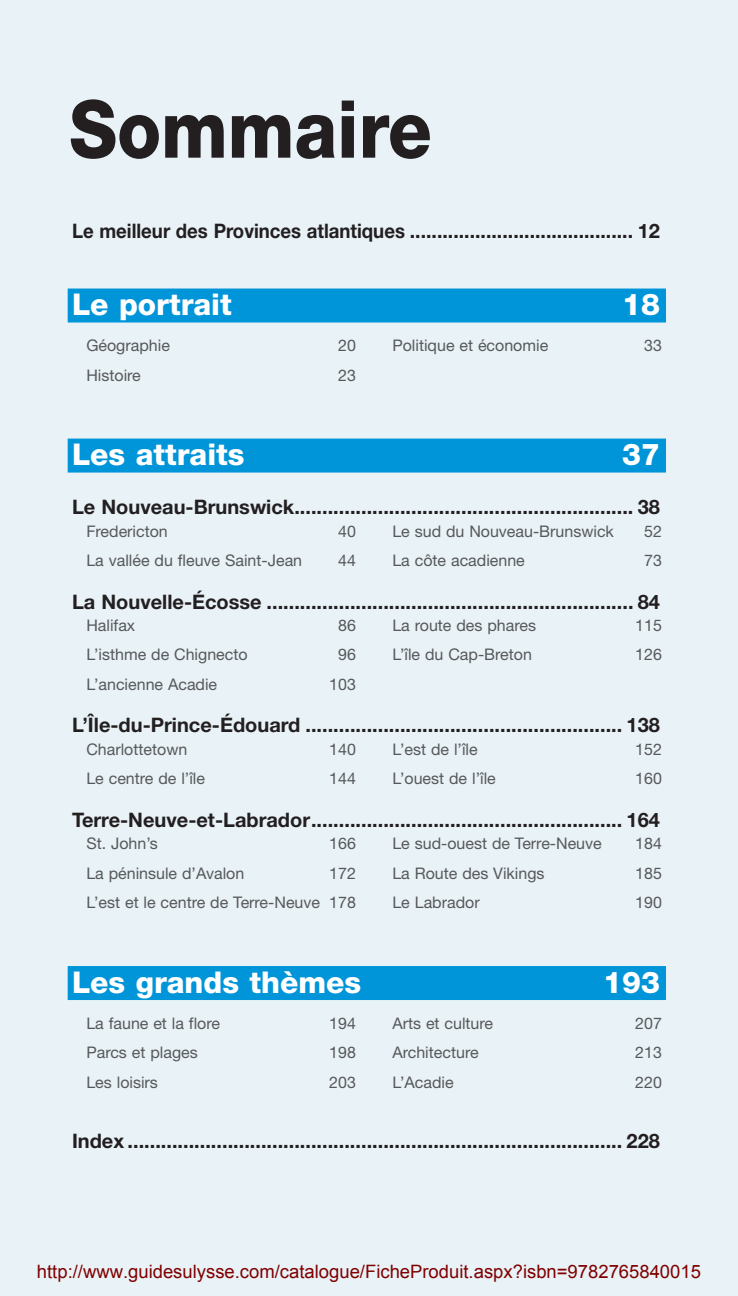
<style>
.page{position:relative;width:738px;height:1296px;background:#e8f2f7}
.page>*{position:absolute;margin:0;border:0;box-sizing:border-box;transform-origin:0 0}
.t1{font:800 80px "Helvetica Neue LT Std";color:#231f20;scale:.9 1}
.t2{font:800 30px "Helvetica Neue LT Std";color:#fff}
.t3{font:700 20px "Helvetica Neue LT Std";color:#231f20}
.t4{font:700 20px "Helvetica Neue LT Std";color:#231f20;scale:.93 1}
.t5{font:18.4px "Arial";color:#800000}
.t6{font:16px/29.6px "Helvetica Neue LT Std";color:#57585a;text-align:right}
</style>
<div class="page">
<div style="left:68px;top:289px;width:598px;height:34px;background:#0095d9"></div>
<div style="left:68px;top:439px;width:598px;height:34px;background:#0095d9"></div>
<div style="left:68px;top:966px;width:598px;height:34px;background:#0095d9"></div>
<h1 class="t1" style="left:69px;top:82px;width:405px">Sommaire</h1>
<p class="t4" style="left:72px;top:218px;width:634px">Le meilleur des Provinces atlantiques ......................................... 12</p>
<h2 class="t2" style="left:72px;top:287px;width:161px">Le portrait</h2>
<h2 class="t2" style="left:622px;top:287px;width:39px">18</h2>
<p class="t6" style="left:86px;top:330px;width:85px">Géographie</p>
<p class="t6" style="left:338px;top:330px;width:19px">20</p>
<p class="t6" style="left:86px;top:360px;width:56px">Histoire</p>
<p class="t6" style="left:338px;top:360px;width:19px">23</p>
<p class="t6" style="left:392px;top:330px;width:157px">Politique et économie</p>
<p class="t6" style="left:644px;top:330px;width:19px">33</p>
<h2 class="t2" style="left:72px;top:437px;width:174px">Les attraits</h2>
<h2 class="t2" style="left:622px;top:437px;width:39px">37</h2>
<p class="t3" style="left:72px;top:495px;width:589px">Le Nouveau-Brunswick............................................................. 38</p>
<p class="t6" style="left:86px;top:516px;width:83px">Fredericton</p>
<p class="t6" style="left:338px;top:516px;width:19px">40</p>
<p class="t6" style="left:86px;top:545px;width:217px">La vallée du fleuve Saint‑Jean</p>
<p class="t6" style="left:338px;top:545px;width:19px">44</p>
<p class="t6" style="left:392px;top:516px;width:223px">Le sud du Nouveau-Brunswick</p>
<p class="t6" style="left:644px;top:516px;width:19px">52</p>
<p class="t6" style="left:392px;top:545px;width:134px">La côte acadienne</p>
<p class="t6" style="left:644px;top:545px;width:19px">73</p>
<p class="t3" style="left:72px;top:589px;width:590px">La Nouvelle-Écosse .................................................................. 84</p>
<p class="t6" style="left:86px;top:610px;width:50px">Halifax</p>
<p class="t6" style="left:338px;top:610px;width:19px">86</p>
<p class="t6" style="left:86px;top:640px;width:163px">L’isthme de Chignecto</p>
<p class="t6" style="left:338px;top:640px;width:19px">96</p>
<p class="t6" style="left:86px;top:669px;width:132px">L’ancienne Acadie</p>
<p class="t6" style="left:329px;top:669px;width:28px">103</p>
<p class="t6" style="left:392px;top:610px;width:145px">La route des phares</p>
<p class="t6" style="left:635px;top:610px;width:28px">115</p>
<p class="t6" style="left:392px;top:640px;width:141px">L’île du Cap-Breton</p>
<p class="t6" style="left:635px;top:640px;width:28px">126</p>
<p class="t3" style="left:72px;top:713px;width:590px">L’Île-du-Prince-Édouard ......................................................... 138</p>
<p class="t6" style="left:86px;top:734px;width:103px">Charlottetown</p>
<p class="t6" style="left:329px;top:734px;width:28px">140</p>
<p class="t6" style="left:86px;top:764px;width:120px">Le centre de l’île</p>
<p class="t6" style="left:329px;top:764px;width:28px">144</p>
<p class="t6" style="left:392px;top:734px;width:87px">L’est de l’île</p>
<p class="t6" style="left:635px;top:734px;width:28px">152</p>
<p class="t6" style="left:392px;top:764px;width:105px">L’ouest de l’île</p>
<p class="t6" style="left:635px;top:764px;width:28px">160</p>
<p class="t3" style="left:72px;top:807px;width:589px">Terre-Neuve-et-Labrador........................................................ 164</p>
<p class="t6" style="left:86px;top:828px;width:73px">St. John’s</p>
<p class="t6" style="left:329px;top:828px;width:28px">166</p>
<p class="t6" style="left:86px;top:858px;width:159px">La péninsule d’Avalon</p>
<p class="t6" style="left:392px;top:828px;width:211px">Le sud-ouest de Terre-Neuve</p>
<p class="t6" style="left:635px;top:828px;width:28px">184</p>
<p class="t6" style="left:392px;top:858px;width:154px">La Route des Vikings</p>
<p class="t6" style="left:635px;top:858px;width:28px">185</p>
<p class="t6" style="left:392px;top:887px;width:89px">Le Labrador</p>
<p class="t6" style="left:635px;top:887px;width:28px">190</p>
<p class="t6" style="left:86px;top:858px;width:271px">172<br>L’est et le centre de Terre-Neuve 178</p>
<h2 class="t2" style="left:72px;top:964px;width:291px">Les grands thèmes</h2>
<h2 class="t2" style="left:603px;top:964px;width:58px">193</h2>
<p class="t6" style="left:86px;top:1008px;width:135px">La faune et la flore</p>
<p class="t6" style="left:329px;top:1008px;width:28px">194</p>
<p class="t6" style="left:86px;top:1037px;width:113px">Parcs et plages</p>
<p class="t6" style="left:329px;top:1037px;width:28px">198</p>
<p class="t6" style="left:86px;top:1067px;width:73px">Les loisirs</p>
<p class="t6" style="left:329px;top:1067px;width:28px">203</p>
<p class="t6" style="left:392px;top:1008px;width:102px">Arts et culture</p>
<p class="t6" style="left:635px;top:1008px;width:28px">207</p>
<p class="t6" style="left:392px;top:1037px;width:88px">Architecture</p>
<p class="t6" style="left:635px;top:1037px;width:28px">213</p>
<p class="t6" style="left:392px;top:1067px;width:63px">L’Acadie</p>
<p class="t6" style="left:635px;top:1067px;width:28px">220</p>
<p class="t3" style="left:72px;top:1129px;width:589px">Index ......................................................................................... 228</p>
<p class="t5" style="left:37px;top:1259px;width:666px">http://www.guidesulysse.com/catalogue/FicheProduit.aspx?isbn=9782765840015</p>
</div>
